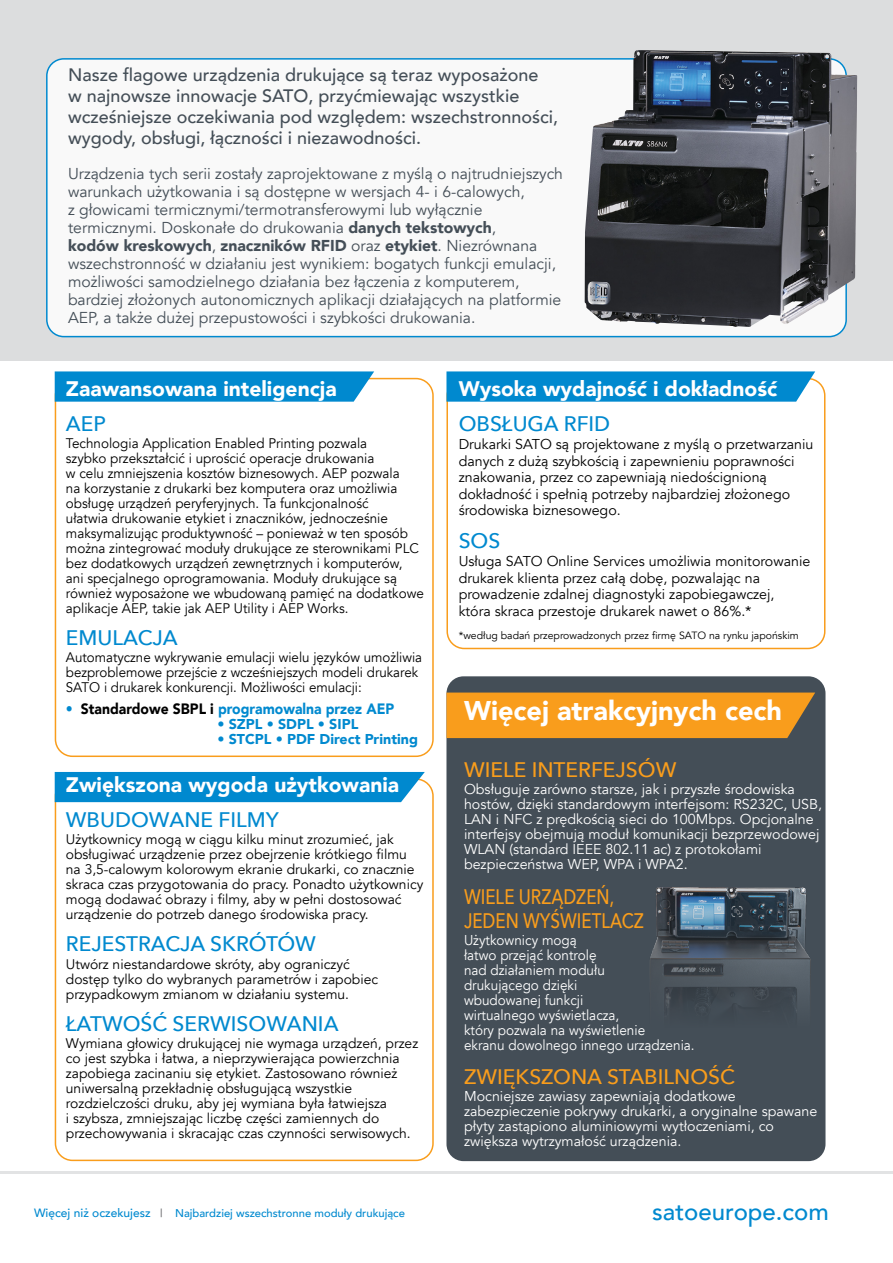
<style>
.page{position:relative;width:893px;height:1263px;background:#fff}
.page>*{position:absolute;margin:0;border:0;box-sizing:border-box;transform-origin:0 0}
.t1{font:900 27px "Avenir";color:#fff}
.t2{font:500 24px "Avenir";color:#0089cf}
.t3{font:900 21px "Avenir";color:#fff}
.t4{font:500 21px "Avenir Next";color:#0089cf}
.t5{font:500 21px "Avenir Next";color:#f99d1c}
.t6{font:500 21px/24px "Avenir Next";color:#f99d1c;scale:.81 1}
.t7{font:500 18px/21px "Avenir";color:#444e57}
.t8{font:15.75px/18px "Avenir";color:#444e57}
.t9{font:900 15px "Avenir";color:#0089cf;scale:.93 1}
.t10{font:14.25px/15px "Avenir";color:#fff}
.t11{font:14.25px/16.5px "Avenir";color:#000}
.t12{font:14.25px/15px "Avenir";color:#fff;scale:.95 1}
.t13{font:900 14.25px "Avenir";color:#0089cf}
.t14{font:13.8px/15px "Avenir";color:#000}
.t15{font:13.8px/15px "Avenir";color:#000;scale:.96 1}
.t16{font:500 11.25px "Avenir";color:#0089cf}
.t17{font:10.5px "Avenir";color:#000}
.s1{font-weight:900}
.s2{color:#000}
.s3{font-size:12px}
.s4{color:#6d6e71}
</style>
<div class="page">
<div style="left:55px;top:378px;width:379px;height:379px;border:2px solid #f99d1c;border-radius:17px"></div>
<div style="left:446px;top:378px;width:379px;height:271px;border:2px solid #f99d1c;border-radius:17px"></div>
<div style="left:55px;top:778px;width:379px;height:383px;border:2px solid #f99d1c;border-radius:17px"></div>
<svg style="left:55px;top:371px;width:319px;height:31px;background:#0e8fd1"></svg>
<svg style="left:446px;top:371px;width:369px;height:31px;background:#0d8ed1"></svg>
<div style="left:55px;top:772px;width:370px;height:30px;background:#0089cf"></div>
<div style="left:0;top:0;width:893px;height:360px;background:#dcddde"></div>
<div style="left:47px;top:59px;width:799px;height:278px;background:#fff;border-radius:17px"></div>
<div style="left:46px;top:58px;width:801px;height:279px;border:2px solid #0089cf;border-radius:17px"></div>
<div style="left:446px;top:676px;width:379px;height:485px;background:#444e57;border-radius:17px"></div>
<div style="left:446px;top:692px;width:369px;height:46px;background:#f99d1c"></div>
<hr style="left:0;top:1171px;width:893px;height:3px;background:#e2e3e4">
<img style="left:650px;top:887px;width:161px;height:124px">
<img style="left:585px;top:50px;width:273px;height:278px">
<h3 class="t7" style="left:68px;top:63px;width:492px">Nasze flagowe urządzenia drukujące są teraz wyposażone<br>w najnowsze innowacje SATO, przyćmiewając wszystkie wcześniejsze oczekiwania pod względem: wszechstronności, wygody, obsługi, łączności i niezawodności.</h3>
<p class="t8" style="left:68px;top:165px;width:496px">Urządzenia tych serii zostały zaprojektowane z myślą o najtrudniejszych warunkach użytkowania i są dostępne w wersjach 4- i 6-calowych,<br>z głowicami termicznymi/termotransferowymi lub wyłącznie termicznymi. Doskonałe do drukowania <span class="s1">danych tekstowych</span>,<br><span class="s1">kodów kreskowych</span>, <span class="s1">znaczników RFID</span> oraz <span class="s1">etykiet</span>. Niezrównana wszechstronność w działaniu jest wynikiem: bogatych funkcji emulacji, możliwości samodzielnego działania bez łączenia z komputerem, bardziej złożonych autonomicznych aplikacji działających na platformie AEP, a także dużej przepustowości i szybkości drukowania.</p>
<h3 class="t3" style="left:66px;top:371px;width:272px">Zaawansowana inteligencja</h3>
<h3 class="t4" style="left:66px;top:405px;width:42px">AEP</h3>
<p class="t14" style="left:66px;top:436px;width:360px">Technologia Application Enabled Printing pozwala<br>szybko przekształcić i uprościć operacje drukowania<br>w celu zmniejszenia kosztów biznesowych. AEP pozwala<br>na korzystanie z drukarki bez komputera oraz umożliwia obsługę urządzeń peryferyjnych. Ta funkcjonalność<br>ułatwia drukowanie etykiet i znaczników, jednocześnie maksymalizując produktywność – ponieważ w ten sposób można zintegrować moduły drukujące ze sterownikami PLC bez dodatkowych urządzeń zewnętrznych i komputerów,<br>ani specjalnego oprogramowania. Moduły drukujące są również wyposażone we wbudowaną pamięć na dodatkowe aplikacje AEP, takie jak AEP Utility i AEP Works.</p>
<h3 class="t4" style="left:66px;top:620px;width:113px">EMULACJA</h3>
<p class="t15" style="left:66px;top:650px;width:373px">Automatyczne wykrywanie emulacji wielu języków umożliwia bezproblemowe przejście z wcześniejszych modeli drukarek<br>SATO i drukarek konkurencji. Możliwości emulacji:</p>
<p class="t9" style="left:66px;top:696px;width:355px">• <span class="s2">Standardowe SBPL i</span> programowalna przez AEP</p>
<p class="t13" style="left:217px;top:712px;width:142px">• SZPL • SDPL • SIPL</p>
<p class="t13" style="left:217px;top:727px;width:202px">• STCPL • PDF Direct Printing</p>
<h3 class="t3" style="left:66px;top:767px;width:335px">Zwiększona wygoda użytkowania</h3>
<h3 class="t4" style="left:66px;top:801px;width:214px">WBUDOWANE FILMY</h3>
<p class="t14" style="left:66px;top:832px;width:359px">Użytkownicy mogą w ciągu kilku minut zrozumieć, jak obsługiwać urządzenie przez obejrzenie krótkiego filmu na 3,5-calowym kolorowym ekranie drukarki, co znacznie skraca czas przygotowania do pracy. Ponadto użytkownicy mogą dodawać obrazy i filmy, aby w pełni dostosować urządzenie do potrzeb danego środowiska pracy.</p>
<h3 class="t4" style="left:66px;top:926px;width:252px">REJESTRACJA SKRÓTÓW</h3>
<p class="t14" style="left:66px;top:956px;width:314px">Utwórz niestandardowe skróty, aby ograniczyć dostęp tylko do wybranych parametrów i zapobiec przypadkowym zmianom w działaniu systemu.</p>
<h3 class="t4" style="left:66px;top:1006px;width:274px">ŁATWOŚĆ SERWISOWANIA</h3>
<p class="t14" style="left:66px;top:1036px;width:354px">Wymiana głowicy drukującej nie wymaga urządzeń, przez co jest szybka i łatwa, a nieprzywierająca powierzchnia zapobiega zacinaniu się etykiet. Zastosowano również uniwersalną przekładnię obsługującą wszystkie rozdzielczości druku, aby jej wymiana była łatwiejsza<br>i szybsza, zmniejszając liczbę części zamiennych do przechowywania i skracając czas czynności serwisowych.</p>
<h3 class="t3" style="left:459px;top:371px;width:320px">Wysoka wydajność i dokładność</h3>
<h3 class="t4" style="left:459px;top:405px;width:153px">OBSŁUGA RFID</h3>
<p class="t11" style="left:459px;top:436px;width:356px">Drukarki SATO są projektowane z myślą o przetwarzaniu danych z dużą szybkością i zapewnieniu poprawności znakowania, przez co zapewniają niedoścignioną dokładność i spełnią potrzeby najbardziej złożonego środowiska biznesowego.</p>
<h3 class="t4" style="left:459px;top:523px;width:43px">SOS</h3>
<p class="t11" style="left:459px;top:553px;width:353px">Usługa SATO Online Services umożliwia monitorowanie drukarek klienta przez całą dobę, pozwalając na prowadzenie zdalnej diagnostyki zapobiegawczej, która skraca przestoje drukarek nawet o 86%.*</p>
<p class="t17" style="left:459px;top:630px;width:342px">*według badań przeprowadzonych przez firmę SATO na rynku japońskim</p>
<h1 class="t1" style="left:464px;top:687px;width:320px">Więcej atrakcyjnych cech</h1>
<h3 class="t5" style="left:464px;top:751px;width:214px">WIELE INTERFEJSÓW</h3>
<p class="t10" style="left:464px;top:782px;width:360px">Obsługuje zarówno starsze, jak i przyszłe środowiska hostów, dzięki standardowym interfejsom: RS232C, USB, LAN i NFC z prędkością sieci do 100Mbps. Opcjonalne interfejsy obejmują moduł komunikacji bezprzewodowej WLAN (standard IEEE 802.11 ac) z protokołami bezpieczeństwa WEP, WPA i WPA2.</p>
<h3 class="t6" style="left:464px;top:883px;width:224px">WIELE URZĄDZEŃ,<br>JEDEN WYŚWIETLACZ</h3>
<p class="t12" style="left:464px;top:932px;width:244px">Użytkownicy mogą<br>łatwo przejąć kontrolę<br>nad działaniem modułu<br>drukującego dzięki<br>wbudowanej funkcji<br>wirtualnego wyświetlacza,<br>który pozwala na wyświetlenie<br>ekranu dowolnego innego urządzenia.</p>
<h3 class="t5" style="left:464px;top:1059px;width:273px">ZWIĘKSZONA STABILNOŚĆ</h3>
<p class="t10" style="left:464px;top:1089px;width:355px">Mocniejsze zawiasy zapewniają dodatkowe zabezpieczenie pokrywy drukarki, a oryginalne spawane płyty zastąpiono aluminiowymi wytłoczeniami, co zwiększa wytrzymałość urządzenia.</p>
<p class="t16" style="left:34px;top:1203px;width:372px"><span class="s3">Więcej niż oczekujesz</span> <span class="s4">|</span> Najbardziej wszechstronne moduły drukujące</p>
<h2 class="t2" style="left:652px;top:1190px;width:178px">satoeurope.com</h2>
</div>
